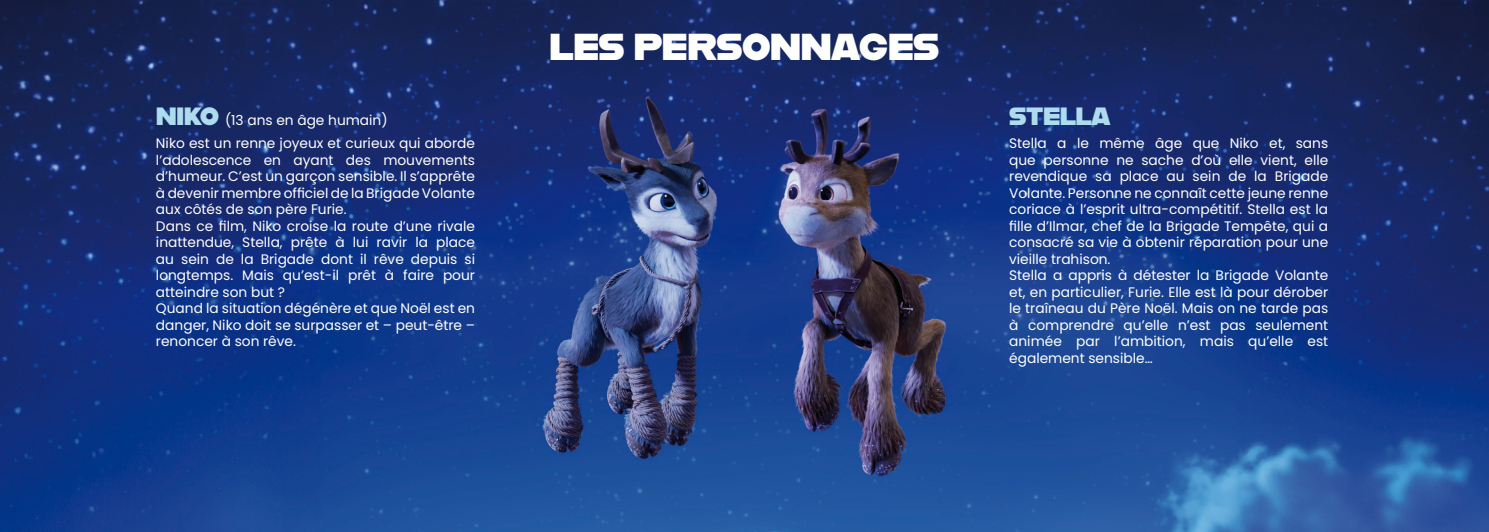
<style>
.page{position:relative;width:1489px;height:532px;background:#fff}
.page>*{position:absolute;margin:0;border:0;box-sizing:border-box;transform-origin:0 0}
.t1{font:37.5px "Alfarn";letter-spacing:-.03em;color:#fff}
.t2{font:25px "Alfarn";letter-spacing:-.03em;color:#acdced}
.t3{font:13.75px/16.5px "Poppins";color:#fff;text-align:justify}
.s1{font-family:"Alfarn";font-size:25px;color:#acdced}
</style>
<div class="page">
<img style="left:0;top:0;width:1488px;height:531px">
<img style="left:1463px;top:0;width:25px;height:198px">
<p class="t3" style="left:156px;top:111px;width:233px"><span class="s1">NIKO</span> (13 ans en âge humain)</p>
<p class="t3" style="left:156px;top:135px;width:320px">Niko est un renne joyeux et curieux qui aborde l’adolescence en ayant des mouvements d’humeur. C’est un garçon sensible. Il s’apprête à devenir membre officiel de la Brigade Volante aux côtés de son père Furie.</p>
<p class="t3" style="left:156px;top:218px;width:320px">Dans ce film, Niko croise la route d’une rivale inattendue, Stella, prête à lui ravir la place au sein de la Brigade dont il rêve depuis si longtemps. Mais qu’est-il prêt à faire pour atteindre son but ?</p>
<p class="t3" style="left:156px;top:300px;width:320px">Quand la situation dégénère et que Noël est en danger, Niko doit se surpasser et – peut-être – renoncer à son rêve.</p>
<p class="t1" style="left:549px;top:25px;width:392px">LES PERSONNAGES</p>
<p class="t2" style="left:1009px;top:101px;width:103px">STELLA</p>
<p class="t3" style="left:1009px;top:135px;width:320px">Stella a le même âge que Niko et, sans que personne ne sache d’où elle vient, elle revendique sa place au sein de la Brigade Volante. Personne ne connaît cette jeune renne coriace à l’esprit ultra-compétitif. Stella est la fille d’Ilmar, chef de la Brigade Tempête, qui a consacré sa vie à obtenir réparation pour une vieille trahison.</p>
<p class="t3" style="left:1009px;top:267px;width:320px">Stella a appris à détester la Brigade Volante et, en particulier, Furie. Elle est là pour dérober le traîneau du Père Noël. Mais on ne tarde pas à comprendre qu’elle n’est pas seulement animée par l’ambition, mais qu’elle est également sensible…</p>
</div>
